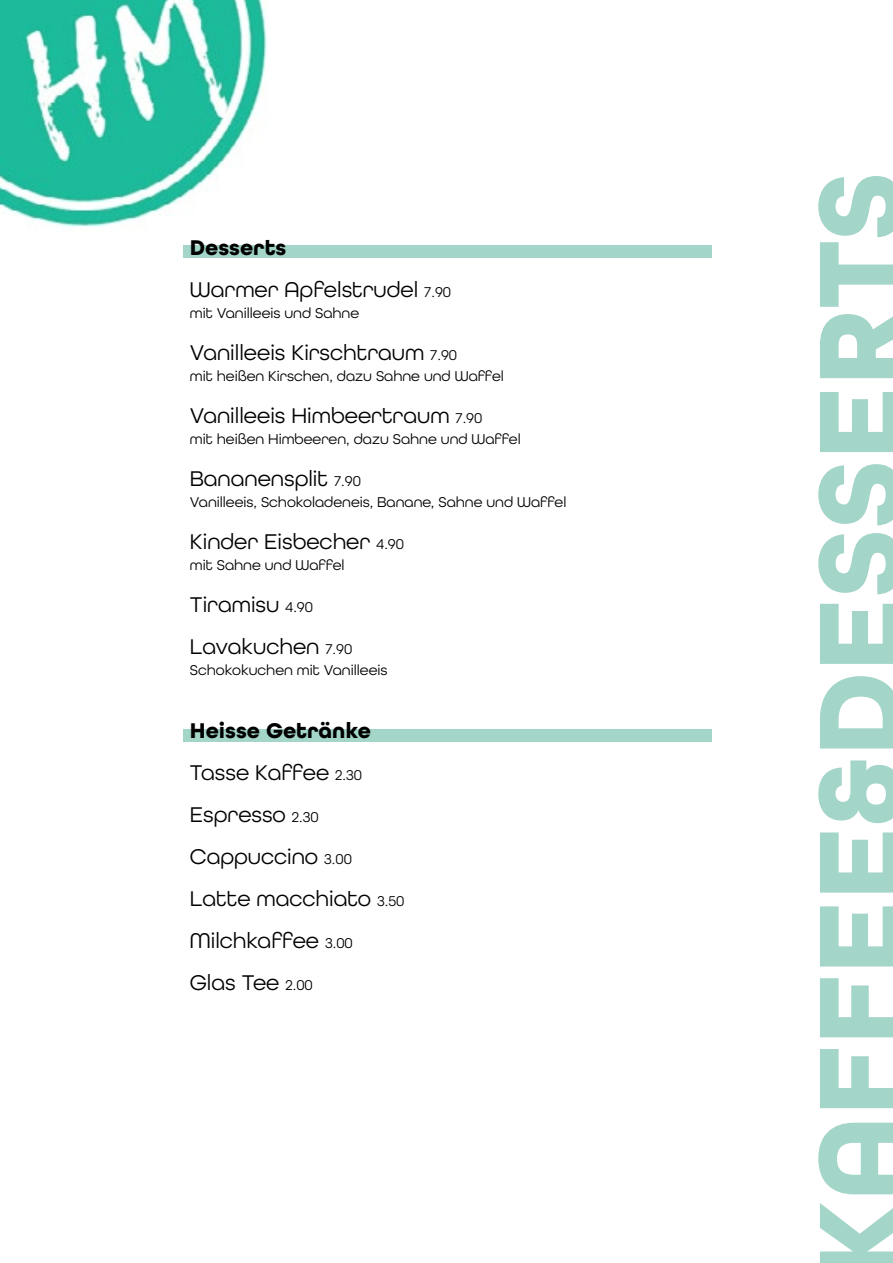
<style>
.page{position:relative;width:893px;height:1263px;background:#fff}
.page>*{position:absolute;margin:0;border:0;box-sizing:border-box;transform-origin:0 0}
.t1{font:700 124.5px "All Round Gothic";color:#a3d5c8}
.t2{font:22.5px/42px "All Round Gothic";color:#000}
.t3{font:15px "All Round Gothic";color:#000}
.s1{font-weight:700}
.s2{font-size:15px}
</style>
<div class="page">
<div style="left:183px;top:729px;width:529px;height:13px;background:#a3d5c8"></div>
<div style="left:183px;top:245px;width:529px;height:13px;background:#a3d5c8"></div>
<img style="left:0;top:0;width:267px;height:227px">
<p class="t2" style="left:190px;top:226px;width:263px"><span class="s1">Desserts<br></span>Warmer Apfelstrudel <span class="s2">7.90</span></p>
<p class="t3" style="left:190px;top:304px;width:171px">mit Vanilleeis und Sahne</p>
<p class="t2" style="left:190px;top:331px;width:269px">Vanilleeis Kirschtraum <span class="s2">7.90</span></p>
<p class="t3" style="left:190px;top:367px;width:315px">mit heißen Kirschen, dazu Sahne und Waffel</p>
<p class="t2" style="left:190px;top:394px;width:294px">Vanilleeis Himbeertraum <span class="s2">7.90</span></p>
<p class="t3" style="left:190px;top:430px;width:332px">mit heißen Himbeeren, dazu Sahne und Waffel</p>
<p class="t2" style="left:190px;top:457px;width:172px">Bananensplit <span class="s2">7.90</span></p>
<p class="t3" style="left:190px;top:493px;width:378px">Vanilleeis, Schokoladeneis, Banane, Sahne und Waffel</p>
<p class="t2" style="left:190px;top:520px;width:216px">Kinder Eisbecher <span class="s2">4.90</span></p>
<p class="t3" style="left:190px;top:556px;width:156px">mit Sahne und Waffel</p>
<p class="t2" style="left:190px;top:583px;width:164px">Tiramisu <span class="s2">4.90<br></span>Lavakuchen <span class="s2">7.90</span></p>
<p class="t3" style="left:190px;top:661px;width:199px">Schokokuchen mit Vanilleeis</p>
<p class="t2" style="left:190px;top:709px;width:216px"><span class="s1">Heisse Getränke<br></span>Tasse Kaffee <span class="s2">2.30<br></span>Espresso <span class="s2">2.30<br></span>Cappuccino <span class="s2">3.00<br></span>Latte macchiato <span class="s2">3.50<br></span>Milchkaffee <span class="s2">3.00<br></span>Glas Tee <span class="s2">2.00</span></p>
<h1 class="t1" style="left:786px;top:1280px;width:1109px;rotate:-90deg">KAFFEE&amp;DESSERTS</h1>
</div>
